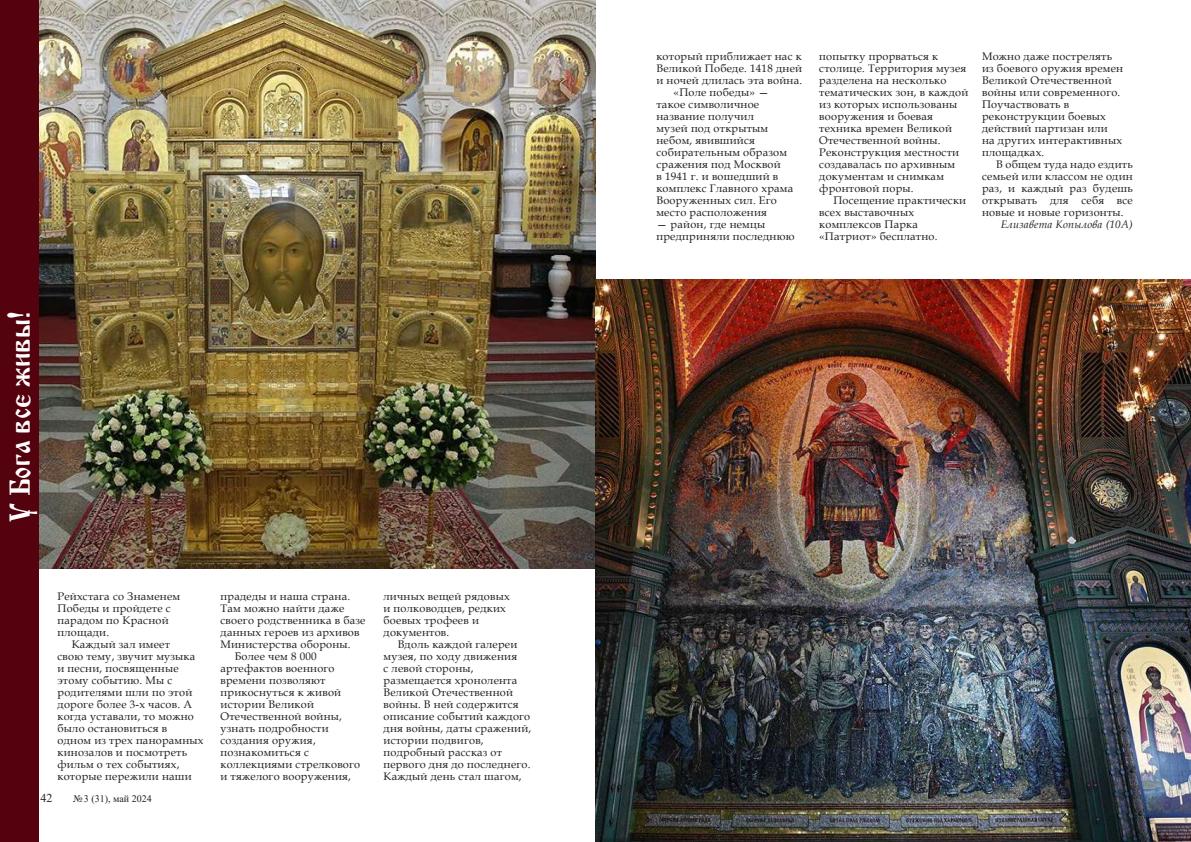
<style>
.page{position:relative;width:1191px;height:842px;background:#fff}
.page>*{position:absolute;margin:0;border:0;box-sizing:border-box;transform-origin:0 0}
.t1{font:30px "Cyrillic Old";color:#fff}
.t2{font:12px "Times New Roman";color:#231f20}
.t3{font:11px/12px "Book Antiqua";letter-spacing:.02em;color:#231f20}
.t4{font:italic 11px "Book Antiqua";letter-spacing:.02em;color:#231f20}
.t5{font:10px "Times New Roman";color:#231f20}
</style>
<div class="page">
<img style="left:38px;top:1px;width:557px;height:567px">
<img style="left:595px;top:280px;width:596px;height:561px">
<div style="left:0;top:0;width:38px;height:842px;background:#55020f"></div>
<h1 class="t1" style="left:4px;top:522px;width:212px;rotate:-90deg">У Бога все живы!</h1>
<p class="t3" style="left:58px;top:590px;width:124px">Рейхстага со Знаменем<br>Победы и пройдете с парадом по Красной площади.</p>
<p class="t3" style="left:58px;top:638px;width:148px;text-indent:14px">Каждый зал имеет<br>свою тему, звучит музыка и песни, посвященные этому событию. Мы с родителями шли по этой дороге более 3-х часов. А когда уставали, то можно было остановиться в одном из трех панорамных кинозалов и посмотреть фильм о тех событиях, которые пережили наши</p>
<p class="t2" style="left:41px;top:789px;width:13px">42</p>
<p class="t5" style="left:73px;top:791px;width:80px">№3 (31), май 2024</p>
<p class="t3" style="left:220px;top:590px;width:131px">прадеды и наша страна.</p>
<p class="t3" style="left:220px;top:602px;width:125px">Там можно найти даже</p>
<p class="t3" style="left:220px;top:614px;width:146px">своего родственника в базе</p>
<p class="t3" style="left:220px;top:626px;width:140px">данных героев из архивов</p>
<p class="t3" style="left:220px;top:638px;width:132px">Министерства обороны.</p>
<p class="t3" style="left:235px;top:650px;width:83px">Более чем 8 000</p>
<p class="t3" style="left:220px;top:662px;width:116px">артефактов военного</p>
<p class="t3" style="left:220px;top:674px;width:107px">времени позволяют</p>
<p class="t3" style="left:220px;top:686px;width:122px">прикоснуться к живой</p>
<p class="t3" style="left:220px;top:698px;width:95px">истории Великой</p>
<p class="t3" style="left:220px;top:710px;width:123px">Отечественной войны,</p>
<p class="t3" style="left:220px;top:722px;width:110px">узнать подробности</p>
<p class="t3" style="left:220px;top:734px;width:97px">создания оружия,</p>
<p class="t3" style="left:220px;top:746px;width:90px">познакомиться с</p>
<p class="t3" style="left:220px;top:758px;width:141px">коллекциями стрелкового</p>
<p class="t3" style="left:220px;top:770px;width:132px">и тяжелого вооружения,</p>
<p class="t3" style="left:383px;top:590px;width:128px">личных вещей рядовых и полководцев, редких боевых трофеев и документов.</p>
<p class="t3" style="left:383px;top:638px;width:149px;text-indent:14px">Вдоль каждой галереи музея, по ходу движения<br>с левой стороны, размещается хронолента<br>Великой Отечественной войны. В ней содержится описание событий каждого дня войны, даты сражений, истории подвигов, подробный рассказ от первого дня до последнего.<br>Каждый день стал шагом,</p>
<p class="t3" style="left:656px;top:50px;width:147px">который приближает нас к</p>
<p class="t3" style="left:656px;top:62px;width:147px">Великой Победе. 1418 дней</p>
<p class="t3" style="left:656px;top:74px;width:147px">и ночей длилась эта война.</p>
<p class="t3" style="left:673px;top:86px;width:97px">«Поле победы» —</p>
<p class="t3" style="left:656px;top:98px;width:104px">такое символичное</p>
<p class="t3" style="left:656px;top:110px;width:99px">название получил</p>
<p class="t3" style="left:656px;top:122px;width:113px">музей под открытым</p>
<p class="t3" style="left:656px;top:134px;width:100px">небом, явившийся</p>
<p class="t3" style="left:656px;top:146px;width:132px">собирательным образом</p>
<p class="t3" style="left:656px;top:158px;width:126px">сражения под Москвой</p>
<p class="t3" style="left:656px;top:170px;width:123px">в 1941 г. и вошедший в</p>
<p class="t3" style="left:656px;top:182px;width:138px">комплекс Главного храма</p>
<p class="t3" style="left:656px;top:194px;width:122px">Вооруженных сил. Его</p>
<p class="t3" style="left:656px;top:206px;width:112px">место расположения</p>
<p class="t3" style="left:656px;top:218px;width:140px">— район, где немцы предприняли последнюю</p>
<p class="t3" style="left:819px;top:50px;width:150px">попытку прорваться к столице. Территория музея разделена на несколько тематических зон, в каждой из которых использованы вооружения и боевая техника времен Великой<br>Отечественной войны.<br>Реконструкция местности создавалась по архивным документам и снимкам фронтовой поры.</p>
<p class="t3" style="left:819px;top:194px;width:148px;text-indent:14px">Посещение практически всех выставочных комплексов Парка «Патриот» бесплатно.</p>
<p class="t3" style="left:982px;top:50px;width:143px">Можно даже пострелять из боевого оружия времен<br>Великой Отечественной войны или современного.<br>Поучаствовать в реконструкции боевых действий партизан или на других интерактивных площадках.</p>
<p class="t3" style="left:982px;top:158px;width:152px;text-align:justify;text-indent:14px">В общем туда надо ездить семьей или классом не один раз, и каждый раз будешь открывать для себя все новые и новые горизонты.</p>
<p class="t4" style="left:1000px;top:217px;width:134px">Елизавета Копылова (10А)</p>
</div>
